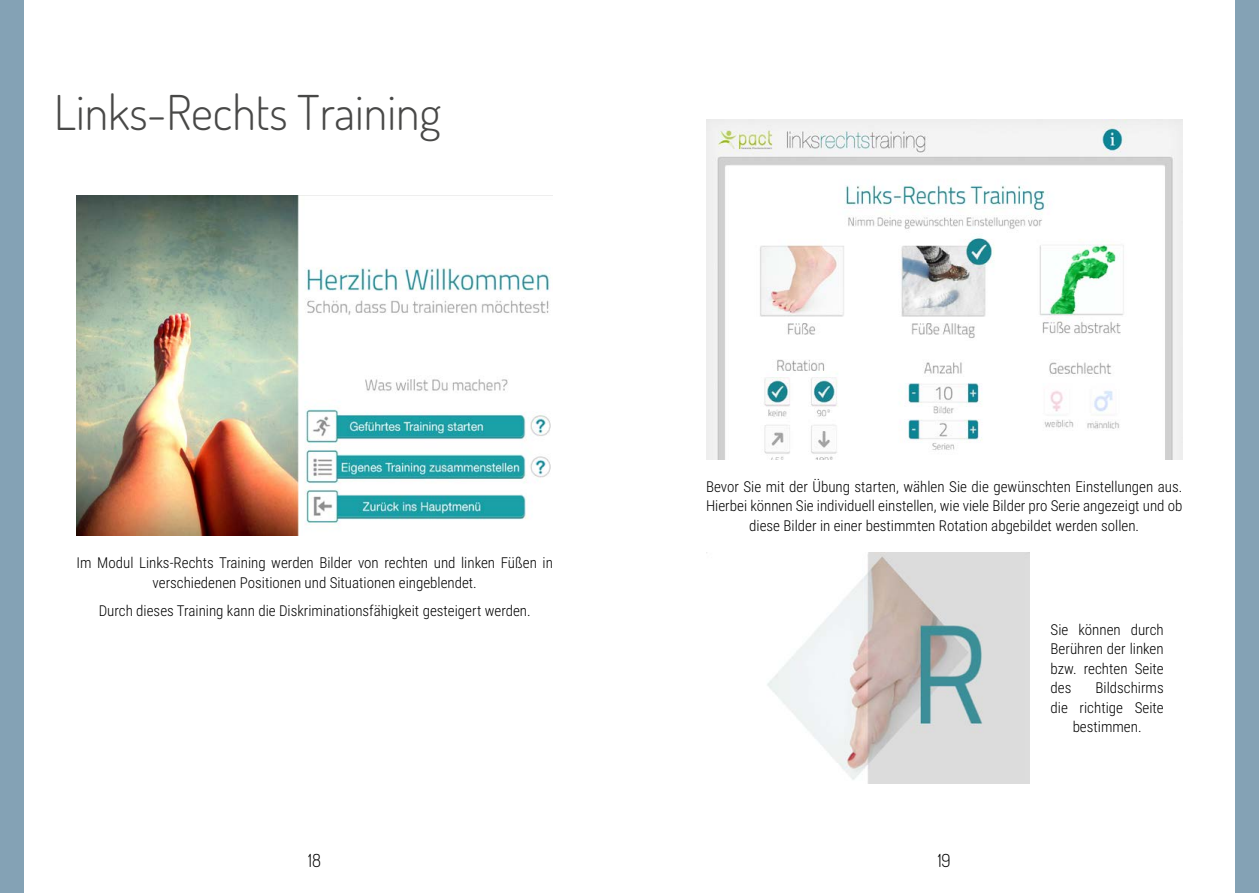
<style>
.page{position:relative;width:1259px;height:893px;background:#fff}
.page>*{position:absolute;margin:0;border:0;box-sizing:border-box;transform-origin:0 0}
.t1{font:300 48px "Dosis";color:#484847}
.t2{font:300 18px "Dosis";color:#000}
.t3{font:300 15px/19.5px "Roboto Condensed";color:#000;text-align:center}
</style>
<div class="page">
<img style="left:77px;top:196px;width:474px;height:340px">
<div style="left:0;top:0;width:24px;height:893px;background:#84a2b5"></div>
<img style="left:706px;top:119px;width:476px;height:340px">
<div style="left:1234px;top:0;width:25px;height:893px;background:#84a2b5"></div>
<img style="left:767px;top:553px;width:262px;height:231px">
<h1 class="t1" style="left:54px;top:81px;width:388px">Links-Rechts Training</h1>
<p class="t3" style="left:77px;top:553px;width:478px">Im Modul Links-Rechts Training werden Bilder von rechten und linken Füßen in verschiedenen Positionen und Situationen eingeblendet.</p>
<p class="t3" style="left:99px;top:600px;width:433px">Durch dieses Training kann die Diskriminationsfähigkeit gesteigert werden.</p>
<p class="t3" style="left:706px;top:476px;width:478px">Bevor Sie mit der Übung starten, wählen Sie die gewünschten Einstellungen aus.<br>Hierbei können Sie individuell einstellen, wie viele Bilder pro Serie angezeigt und ob diese Bilder in einer bestimmten Rotation abgebildet werden sollen.</p>
<p class="t3" style="left:1050px;top:619px;width:115px;text-align:justify">Sie können durch Berühren der linken bzw. rechten Seite des</p>
<p class="t3" style="left:1095px;top:678px;width:70px">Bildschirms</p>
<p class="t3" style="left:1050px;top:697px;width:115px">die richtige Seite</p>
<p class="t3" style="left:1072px;top:717px;width:70px">bestimmen.</p>
<p class="t2" style="left:308px;top:848px;width:14px">18</p>
<p class="t2" style="left:937px;top:848px;width:15px">19</p>
</div>
